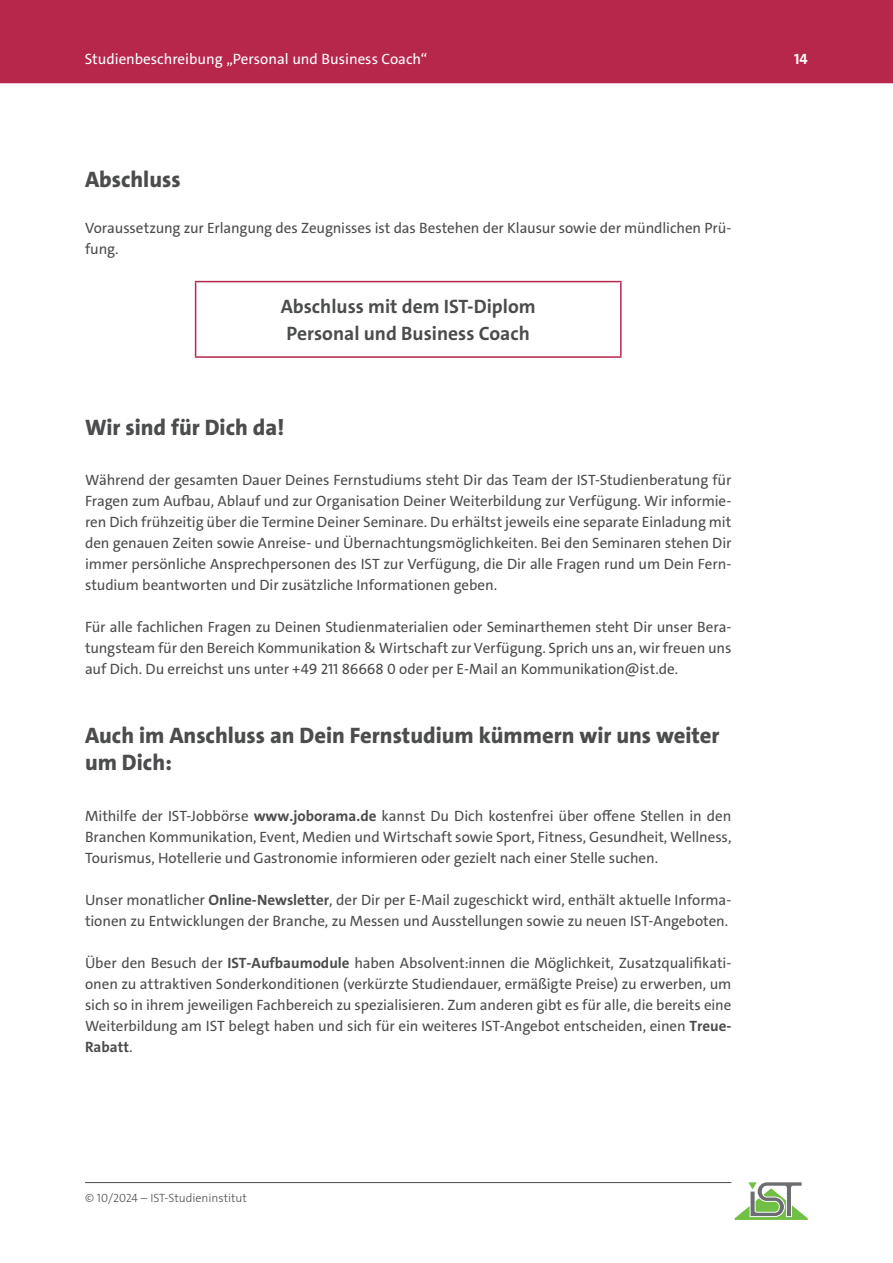
<style>
.page{position:relative;width:893px;height:1263px;background:#fff}
.page>*{position:absolute;margin:0;border:0;box-sizing:border-box;transform-origin:0 0}
.t1{font:800 22.5px/27px "The Sans C4 s";color:#4b4c4d}
.t2{font:700 19.5px/27px "The Sans C4 s";color:#4b4c4d;text-align:center}
.t3{font:15px/21px "The Sans C4 s";letter-spacing:-.005em;color:#4b4c4d;text-align:justify}
.t4{font:15px "The Sans C4 s";color:#fff}
.t5{font:700 15px "The Sans C4 s";color:#fff}
.t6{font:300 12px "The Sans C4 s";color:#4b4c4d}
.s1{font-weight:700}
</style>
<div class="page">
<hr style="left:85px;top:1182px;width:646px;height:1px;background:#4b4c4d">
<svg style="left:734px;top:1182px;width:74px;height:38px"></svg>
<div style="left:0;top:0;width:893px;height:83px;background:#b6274b"></div>
<hr style="left:195px;top:282px;width:1px;height:74px;background:#b6274b">
<hr style="left:195px;top:281px;width:427px;height:1px;background:#b6274b">
<hr style="left:620px;top:282px;width:2px;height:74px;background:#b6274b">
<hr style="left:195px;top:356px;width:427px;height:2px;background:#b6274b">
<p class="t4" style="left:85px;top:49px;width:344px">Studienbeschreibung „Personal und Business Coach“</p>
<p class="t5" style="left:794px;top:49px;width:15px">14</p>
<h1 class="t1" style="left:85px;top:166px;width:97px">Abschluss</h1>
<p class="t3" style="left:85px;top:217px;width:648px">Voraussetzung zur Erlangung des Zeugnisses ist das Bestehen der Klausur sowie der mündlichen Prü&shy;fung.</p>
<h2 class="t2" style="left:281px;top:293px;width:256px">Abschluss mit dem IST-Diplom<br>Personal und Business Coach</h2>
<h1 class="t1" style="left:85px;top:414px;width:201px">Wir sind für Dich da!</h1>
<p class="t3" style="left:85px;top:469px;width:648px">Während der gesamten Dauer Deines Fernstudiums steht Dir das Team der IST-Studienberatung für Fragen zum Aufbau, Ablauf und zur Organisation Deiner Weiterbildung zur Verfügung. Wir informie&shy;ren Dich frühzeitig über die Termine Deiner Seminare. Du erhältst jeweils eine separate Einladung mit den genauen Zeiten sowie Anreise- und Übernachtungsmöglichkeiten. Bei den Seminaren stehen Dir immer persönliche Ansprechpersonen des IST zur Verfügung, die Dir alle Fragen rund um Dein Fern&shy;studium beantworten und Dir zusätzliche Informationen geben.</p>
<p class="t3" style="left:85px;top:616px;width:648px">Für alle fachlichen Fragen zu Deinen Studienmaterialien oder Seminarthemen steht Dir unser Bera&shy;tungsteam für den Bereich Kommunikation &amp; Wirtschaft zur Verfügung. Sprich uns an, wir freuen uns auf Dich. Du erreichst uns unter +49 211 86668 0 oder per E-Mail an Kommunikation@ist.de.</p>
<h1 class="t1" style="left:85px;top:722px;width:636px">Auch im Anschluss an Dein Fernstudium kümmern wir uns weiter um Dich:</h1>
<p class="t3" style="left:85px;top:805px;width:648px">Mithilfe der IST-Jobbörse <span class="s1">www.joborama.de</span> kannst Du Dich kostenfrei über offene Stellen in den Branchen Kommunikation, Event, Medien und Wirtschaft sowie Sport, Fitness, Gesundheit, Wellness, Tourismus, Hotellerie und Gastronomie informieren oder gezielt nach einer Stelle suchen.</p>
<p class="t3" style="left:85px;top:889px;width:648px">Unser monatlicher <span class="s1">Online-Newsletter</span>, der Dir per E-Mail zugeschickt wird, enthält aktuelle Informa&shy;tionen zu Entwicklungen der Branche, zu Messen und Ausstellungen sowie zu neuen IST-Angeboten.</p>
<p class="t3" style="left:85px;top:952px;width:648px">Über den Besuch der <span class="s1">IST-Aufbaumodule</span> haben Absolvent:innen die Möglichkeit, Zusatzqualifikati&shy;onen zu attraktiven Sonderkonditionen (verkürzte Studiendauer, ermäßigte Preise) zu erwerben, um sich so in ihrem jeweiligen Fachbereich zu spezialisieren. Zum anderen gibt es für alle, die bereits eine Weiterbildung am IST belegt haben und sich für ein weiteres IST-Angebot entscheiden, einen <span class="s1">Treue-Rabatt</span>.</p>
<p class="t6" style="left:85px;top:1190px;width:163px">© 10/2024 – IST-Studieninstitut</p>
</div>
